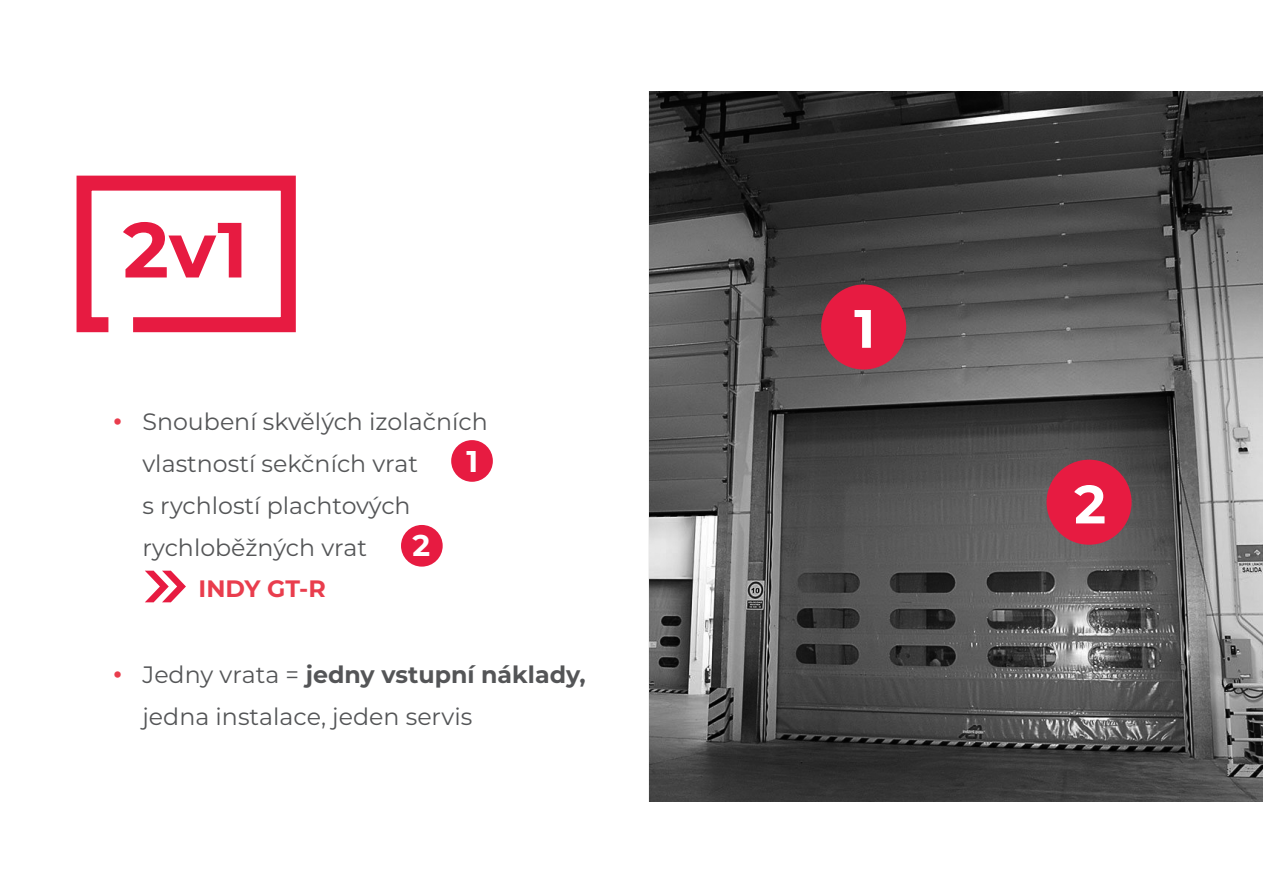
<style>
.page{position:relative;width:1263px;height:893px;background:#fff}
.page>*{position:absolute;margin:0;border:0;box-sizing:border-box;transform-origin:0 0}
.t1{font:700 78px "Montserrat";color:#e71b41}
.t2{font:700 54px "Montserrat";color:#fff}
.t3{font:42px "Montserrat";color:#e93d4d}
.t4{font:700 30px "Montserrat";color:#fff}
.t5{font:23.7px/42px "Montserrat";color:#545557}
.t6{font:700 23.7px "Montserrat";color:#e93d4d}
.s1{font-weight:700}
</style>
<div class="page">
<img style="left:649px;top:91px;width:614px;height:710px">
<div style="left:451px;top:440px;width:42px;height:42px;background:#e71b41;border-radius:50%"></div>
<div style="left:401px;top:525px;width:42px;height:42px;background:#e71b41;border-radius:50%"></div>
<div style="left:821px;top:284px;width:85px;height:85px;background:#e71b41;border-radius:50%"></div>
<div style="left:1046px;top:460px;width:85px;height:85px;background:#e71b41;border-radius:50%"></div>
<svg style="left:76px;top:175px;width:220px;height:158px"></svg>
<svg style="left:145px;top:571px;width:41px;height:31px"></svg>
<p class="t1" style="left:123px;top:194px;width:126px">2v1</p>
<p class="t3" style="left:112px;top:389px;width:14px">•</p>
<p class="t5" style="left:142px;top:399px;width:347px">Snoubení skvělých izolačních</p>
<p class="t5" style="left:142px;top:441px;width:277px">vlastností sekčních vrat</p>
<p class="t4" style="left:466px;top:439px;width:13px">1</p>
<p class="t5" style="left:142px;top:483px;width:270px">s rychlostí plachtových</p>
<p class="t5" style="left:142px;top:525px;width:226px">rychloběžných vrat</p>
<p class="t4" style="left:412px;top:523px;width:19px">2</p>
<p class="t6" style="left:199px;top:571px;width:129px">INDY GT-R</p>
<p class="t3" style="left:112px;top:642px;width:14px">•</p>
<p class="t5" style="left:142px;top:652px;width:445px">Jedny vrata = <span class="s1">jedny vstupní náklady, </span>jedna instalace, jeden servis</p>
<p class="t2" style="left:854px;top:290px;width:23px">1</p>
<p class="t2" style="left:1074px;top:465px;width:33px">2</p>
</div>
